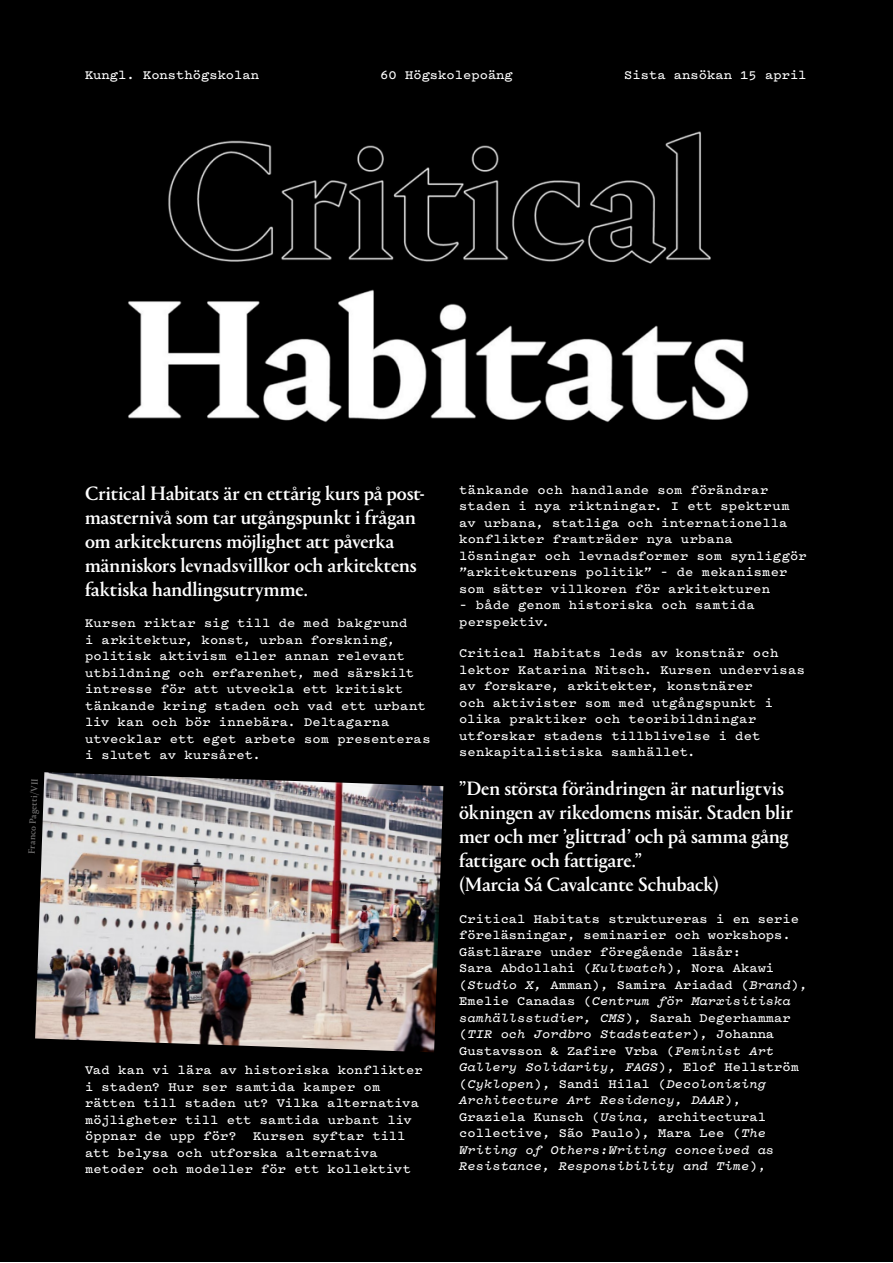
<style>
.page{position:relative;width:893px;height:1263px;background:#fff}
.page>*{position:absolute;margin:0;border:0;box-sizing:border-box;transform-origin:0 0}
.t1{font:500 20.25px/24px "Portrait";letter-spacing:-.01em;color:#fff}
.t2{font:600 13.5px/16.5px "Pitch";letter-spacing:.01em;color:#fff}
.t3{font:500 9.75px "Portrait";color:#706f6f}
.s1{font-style:italic}
</style>
<div class="page">
<div style="left:0;top:1px;width:893px;height:1261px;background:#000"></div>
<img style="left:128px;top:131px;width:621px;height:291px">
<img style="left:35px;top:772px;width:408px;height:280px">
<p class="t2" style="left:85px;top:66px;width:176px">Kungl. Konsthögskolan</p>
<p class="t2" style="left:380px;top:66px;width:134px">60 Högskolepoäng</p>
<p class="t2" style="left:624px;top:66px;width:184px">Sista ansökan 15 april</p>
<p class="t3" style="left:25px;top:853px;width:77px;rotate:-88deg">Franco Pagetti/VII</p>
<h1 class="t1" style="left:85px;top:480px;width:341px">Critical Habitats är en ettårig kurs på post&shy;masternivå som tar utgångspunkt i frågan om arkitekturens möjlighet att påverka människors levnadsvillkor och arkitektens faktiska handlingsutrymme.</h1>
<p class="t2" style="left:85px;top:614px;width:347px">Kursen riktar sig till de med bakgrund<br>i arkitektur, konst, urban forskning, politisk aktivism eller annan relevant utbildning och erfarenhet, med särskilt intresse för att utveckla ett kritiskt tänkande kring staden och vad ett urbant liv kan och bör innebära. Deltagarna utvecklar ett eget arbete som presenteras i slutet av kursåret.</p>
<p class="t2" style="left:85px;top:1061px;width:339px">Vad kan vi lära av historiska konflikter i staden? Hur ser samtida kamper om rätten till staden ut? Vilka alternativa möjligheter till ett samtida urbant liv öppnar de upp för? Kursen syftar till att belysa och utforska alternativa metoder och modeller för ett kollektivt</p>
<p class="t2" style="left:459px;top:481px;width:349px">tänkande och handlande som förändrar staden i nya riktningar. I ett spektrum av urbana, statliga och internationella konflikter framträder nya urbana lösningar och levnadsformer som synliggör ”arkitekturens politik” – de mekanismer som sätter villkoren för arkitekturen</p>
<p class="t2" style="left:459px;top:596px;width:297px">– både genom historiska och samtida perspektiv.</p>
<p class="t2" style="left:459px;top:644px;width:347px">Critical Habitats leds av konstnär och lektor Katarina Nitsch. Kursen undervisas av forskare, arkitekter, konstnärer<br>och aktivister som med utgångspunkt i olika praktiker och teoribildningar utforskar stadens tillblivelse i det senkapitalistiska samhället.</p>
<h1 class="t1" style="left:459px;top:776px;width:335px">”Den största förändringen är naturligtvis ökningen av rikedomens misär. Staden blir mer och mer ’glittrad’ och på samma gång fattigare och fattigare.”<br>(Marcia Sá Cavalcante Schuback)</h1>
<p class="t2" style="left:459px;top:910px;width:350px">Critical Habitats struktureras i en serie föreläsningar, seminarier och workshops.<br>Gästlärare under föregående läsår:<br>Sara Abdollahi (<span class="s1">Kultwatch</span>), Nora Akawi (<span class="s1">Studio X,</span> Amman), Samira Ariadad (<span class="s1">Brand</span>), Emelie Canadas (<span class="s1">Centrum för Marxisitiska samhällsstudier, CMS</span>), Sarah Degerhammar (<span class="s1">TIR och Jordbro Stadsteater</span>), Johanna Gustavsson &amp; Zafire Vrba (<span class="s1">Feminist Art Gallery Solidarity, FAGS</span>), Elof Hellström (<span class="s1">Cyklopen</span>), Sandi Hilal (<span class="s1">Decolonizing Architecture Art Residency, DAAR</span>), Graziela Kunsch (<span class="s1">Usina</span>, architectural collective, São Paulo), Mara Lee (<span class="s1">The Writing of Others:Writing conceived as Resistance, Responsibility and Time</span>),</p>
</div>
